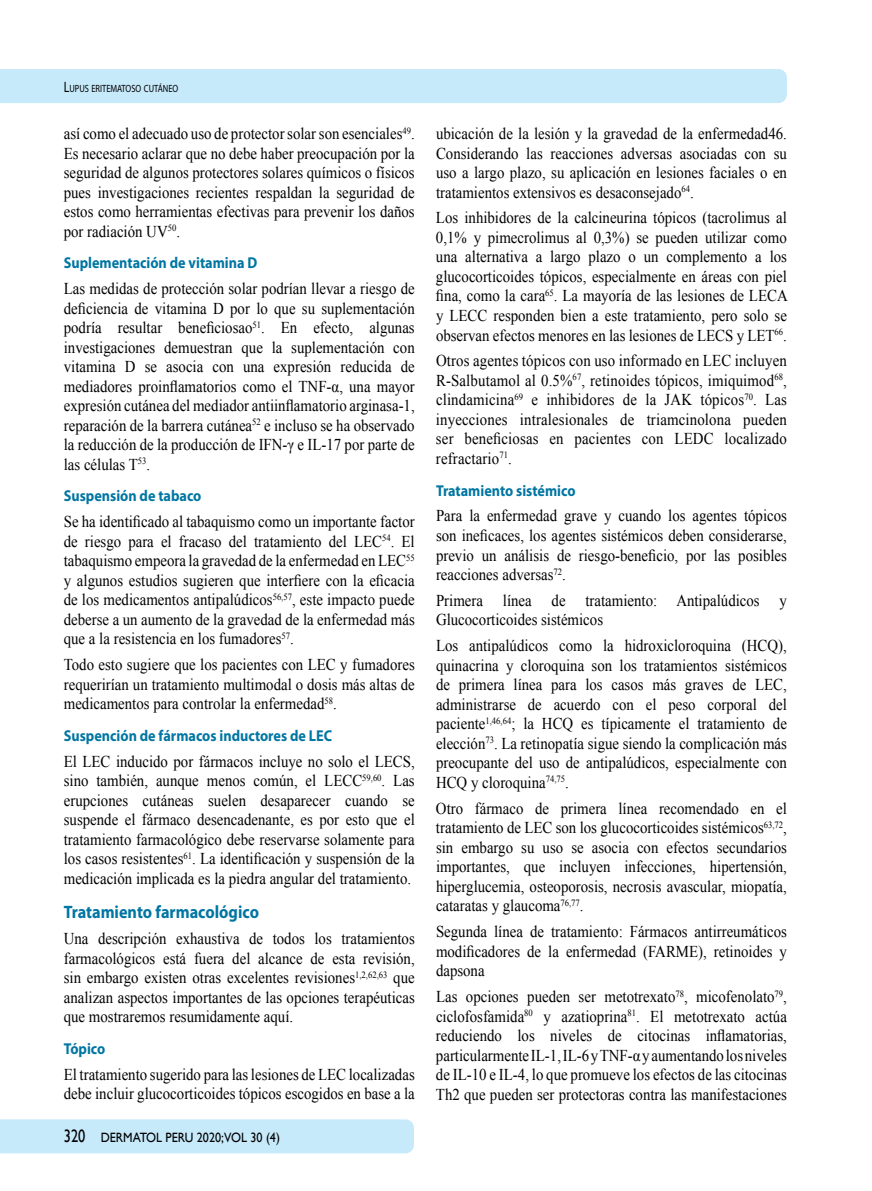
<style>
.page{position:relative;width:872px;height:1191px;background:#fff}
.page>*{position:absolute;margin:0;border:0;box-sizing:border-box;transform-origin:0 0}
.t1{font:700 18px "Myriad Pro";color:#0076a3;scale:.9 1}
.t2{font:16.5px/19.5px "Times New Roman";color:#000;text-align:justify;scale:.9 1}
.t3{font:700 15.75px "Myriad Pro";color:#0076a3;scale:.9 1}
.t4{font:13.5px "Gill Sans";color:#000;scale:.9 1}
.t5{font:10.5px "Myriad Pro";color:#000;scale:.8 1}
.s1{font-size:15px}
.s2{font-size:18px}
</style>
<div class="page">
<div style="left:0;top:69px;width:787px;height:34px;background:#c7eafb"></div>
<div style="left:0;top:1119px;width:414px;height:34px;background:#c7eafb"></div>
<p class="t5" style="left:64px;top:82px;width:145px"><span class="s1">L</span>UPUS ERITEMATOSO CUTÁNEO</p>
<p class="t2" style="left:64px;top:123px;width:391px">así como el adecuado uso de protector solar son esenciales<sup>49</sup>.<br>Es necesario aclarar que no debe haber preocupación por la seguridad de algunos protectores solares químicos o físicos pues investigaciones recientes respaldan la seguridad de estos como herramientas efectivas para prevenir los daños por radiación UV<sup>50</sup>.</p>
<p class="t3" style="left:64px;top:253px;width:216px">Suplementación de vitamina D</p>
<p class="t2" style="left:64px;top:279px;width:391px">Las medidas de protección solar podrían llevar a riesgo de deficiencia de vitamina D por lo que su suplementación podría resultar beneficiosao<sup>51</sup>. En efecto, algunas investigaciones demuestran que la suplementación con vitamina D se asocia con una expresión reducida de mediadores proinflamatorios como el TNF-α, una mayor expresión cutánea del mediador antiinflamatorio arginasa-1, reparación de la barrera cutánea<sup>52</sup> e incluso se ha observado la reducción de la producción de IFN-γ e IL-17 por parte de las células T<sup>53</sup>.</p>
<p class="t3" style="left:64px;top:486px;width:154px">Suspensión de tabaco</p>
<p class="t2" style="left:64px;top:512px;width:391px">Se ha identificado al tabaquismo como un importante factor de riesgo para el fracaso del tratamiento del LEC<sup>54</sup>. El tabaquismo empeora la gravedad de la enfermedad en LEC<sup>55 </sup>y algunos estudios sugieren que interfiere con la eficacia de los medicamentos antipalúdicos<sup>56,57</sup>, este impacto puede deberse a un aumento de la gravedad de la enfermedad más que a la resistencia en los fumadores<sup>57</sup>.</p>
<p class="t2" style="left:64px;top:654px;width:391px">Todo esto sugiere que los pacientes con LEC y fumadores requerirían un tratamiento multimodal o dosis más altas de medicamentos para controlar la enfermedad<sup>58</sup>.</p>
<p class="t3" style="left:64px;top:725px;width:300px">Suspención de fármacos inductores de LEC</p>
<p class="t2" style="left:64px;top:751px;width:391px">El LEC inducido por fármacos incluye no solo el LECS, sino también, aunque menos común, el LECC<sup>59,60</sup>. Las erupciones cutáneas suelen desaparecer cuando se suspende el fármaco desencadenante, es por esto que el tratamiento farmacológico debe reservarse solamente para los casos resistentes<sup>61</sup>. La identificación y suspensión de la medicación implicada es la piedra angular del tratamiento.</p>
<p class="t1" style="left:64px;top:900px;width:218px">Tratamiento farmacológico</p>
<p class="t2" style="left:64px;top:928px;width:391px">Una descripción exhaustiva de todos los tratamientos farmacológicos está fuera del alcance de esta revisión, sin embargo existen otras excelentes revisiones<sup>1,2,62,63</sup> que analizan aspectos importantes de las opciones terapéuticas que mostraremos resumidamente aquí.</p>
<p class="t3" style="left:64px;top:1038px;width:48px">Tópico</p>
<p class="t2" style="left:64px;top:1064px;width:391px">El tratamiento sugerido para las lesiones de LEC localizadas debe incluir glucocorticoides tópicos escogidos en base a la</p>
<p class="t4" style="left:64px;top:1129px;width:242px"><span class="s2">320</span> DERMATOL PERU 2020;VOL 30 (4)</p>
<p class="t2" style="left:436px;top:123px;width:391px">ubicación de la lesión y la gravedad de la enfermedad46.<br>Considerando las reacciones adversas asociadas con su uso a largo plazo, su aplicación en lesiones faciales o en tratamientos extensivos es desaconsejado<sup>64</sup>.</p>
<p class="t2" style="left:436px;top:208px;width:392px">Los inhibidores de la calcineurina tópicos (tacrolimus al 0,1% y pimecrolimus al 0,3%) se pueden utilizar como una alternativa a largo plazo o un complemento a los glucocorticoides tópicos, especialmente en áreas con piel fina, como la cara<sup>65</sup>. La mayoría de las lesiones de LECA y LECC responden bien a este tratamiento, pero solo se observan efectos menores en las lesiones de LECS y LET<sup>66</sup>.</p>
<p class="t2" style="left:436px;top:351px;width:391px">Otros agentes tópicos con uso informado en LEC incluyen R-Salbutamol al 0.5%<sup>67</sup>, retinoides tópicos, imiquimod<sup>68</sup>, clindamicina<sup>69</sup> e inhibidores de la JAK tópicos<sup>70</sup>. Las inyecciones intralesionales de triamcinolona pueden ser beneficiosas en pacientes con LEDC localizado refractario<sup>71</sup>.</p>
<p class="t3" style="left:436px;top:480px;width:157px">Tratamiento sistémico</p>
<p class="t2" style="left:436px;top:506px;width:391px">Para la enfermedad grave y cuando los agentes tópicos son ineficaces, los agentes sistémicos deben considerarse, previo un análisis de riesgo-beneficio, por las posibles reacciones adversas<sup>72</sup>.</p>
<p class="t2" style="left:436px;top:590px;width:391px">Primera línea de tratamiento: Antipalúdicos y<br>Glucocorticoides sistémicos</p>
<p class="t2" style="left:436px;top:636px;width:391px">Los antipalúdicos como la hidroxicloroquina (HCQ), quinacrina y cloroquina son los tratamientos sistémicos de primera línea para los casos más graves de LEC, administrarse de acuerdo con el peso corporal del paciente<sup>1,46,64</sup>; la HCQ es típicamente el tratamiento de elección<sup>73</sup>. La retinopatía sigue siendo la complicación más preocupante del uso de antipalúdicos, especialmente con HCQ y cloroquina<sup>74,75</sup>.</p>
<p class="t2" style="left:436px;top:798px;width:391px">Otro fármaco de primera línea recomendado en el tratamiento de LEC son los glucocorticoides sistémicos<sup>63,72</sup>, sin embargo su uso se asocia con efectos secundarios importantes, que incluyen infecciones, hipertensión, hiperglucemia, osteoporosis, necrosis avascular, miopatía, cataratas y glaucoma<sup>76,77</sup>.</p>
<p class="t2" style="left:436px;top:921px;width:391px">Segunda línea de tratamiento: Fármacos antirreumáticos modificadores de la enfermedad (FARME), retinoides y dapsona</p>
<p class="t2" style="left:436px;top:986px;width:391px">Las opciones pueden ser metotrexato<sup>78</sup>, micofenolato<sup>79</sup>, ciclofosfamida<sup>80</sup> y azatioprina<sup>81</sup>. El metotrexato actúa reduciendo los niveles de citocinas inflamatorias, particularmente IL-1, IL-6 y TNF-α y aumentando los niveles de IL-10 e IL-4, lo que promueve los efectos de las citocinas Th2 que pueden ser protectoras contra las manifestaciones</p>
</div>
